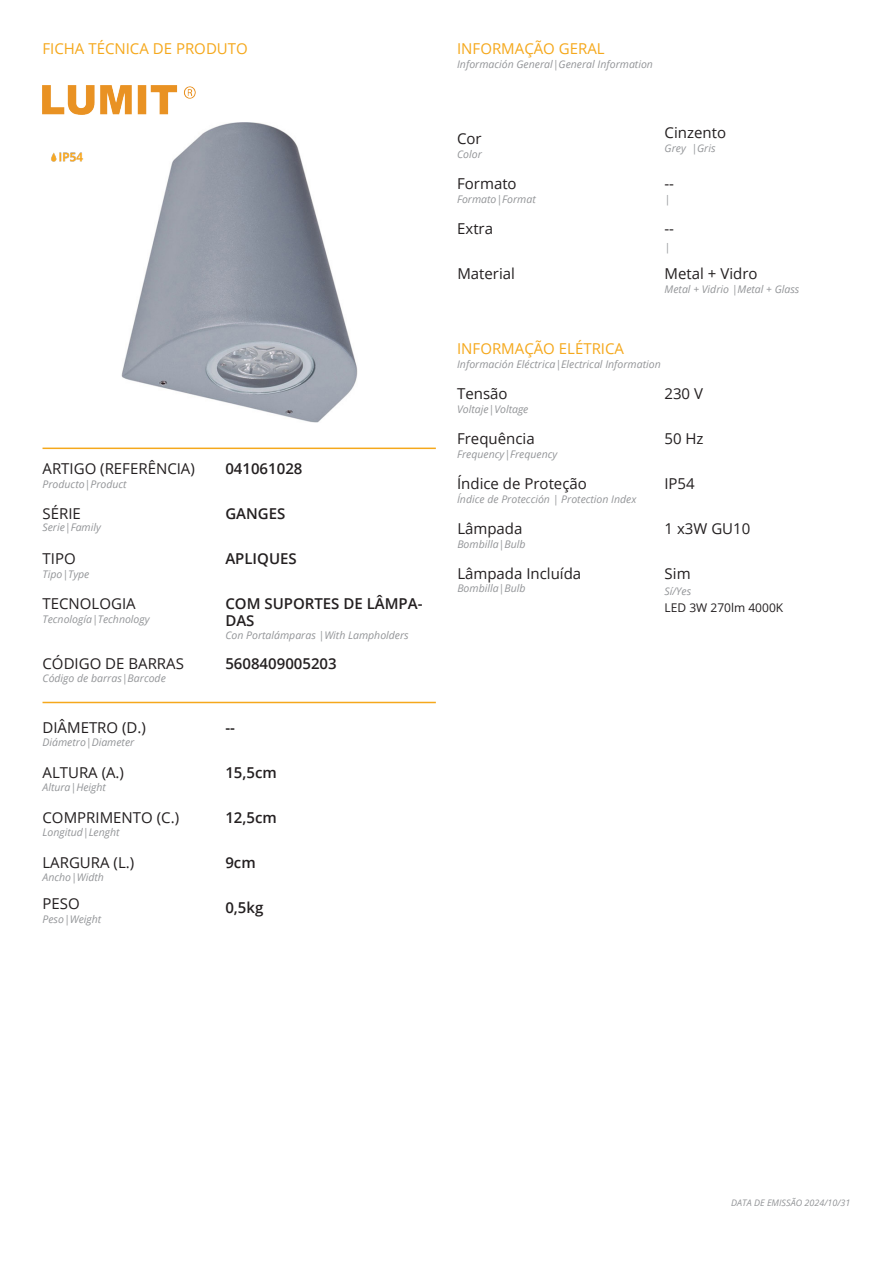
<style>
.page{position:relative;width:893px;height:1263px;background:#fff}
.page>*{position:absolute;margin:0;border:0;box-sizing:border-box;transform-origin:0 0}
.t1{font:15px "Open Sans";color:#231f20}
.t2{font:600 15px/16.5px "Open Sans";color:#231f20}
.t3{font:15px "Open Sans";color:#f5a81c}
.t4{font:12px "Open Sans";color:#231f20}
.ing_es{font:italic 10.5px "Open Sans";color:#939598}
.t5{font:italic 9px "Open Sans";color:#939598}
</style>
<div class="page">
<img style="left:121px;top:122px;width:237px;height:300px">
<hr style="left:43px;top:448px;width:393px;height:1px;background:#f5a81c">
<hr style="left:43px;top:702px;width:393px;height:1px;background:#f5a81c">
<img style="left:43px;top:85px;width:153px;height:29px">
<img style="left:51px;top:152px;width:32px;height:10px">
<p class="t3" style="left:43px;top:38px;width:207px">FICHA TÉCNICA DE PRODUTO</p>
<p class="t3" style="left:457px;top:38px;width:149px">INFORMAÇÃO GERAL</p>
<p class="ing_es" style="left:457px;top:56px;width:197px">Información General|General Information</p>
<p class="t1" style="left:457px;top:128px;width:26px">Cor</p>
<p class="ing_es" style="left:457px;top:146px;width:26px">Color</p>
<p class="t1" style="left:457px;top:173px;width:61px">Formato</p>
<p class="ing_es" style="left:457px;top:191px;width:80px">Formato|Format</p>
<p class="t1" style="left:457px;top:218px;width:37px">Extra</p>
<p class="t1" style="left:457px;top:263px;width:59px">Material</p>
<p class="t1" style="left:665px;top:122px;width:63px">Cinzento</p>
<p class="ing_es" style="left:665px;top:140px;width:52px">Grey |Gris</p>
<p class="t1" style="left:664px;top:173px;width:11px">--</p>
<p class="ing_es" style="left:664px;top:191px;width:7px">|</p>
<p class="t1" style="left:664px;top:218px;width:11px">--</p>
<p class="ing_es" style="left:664px;top:239px;width:7px">|</p>
<p class="t1" style="left:665px;top:263px;width:94px">Metal + Vidro</p>
<p class="ing_es" style="left:665px;top:282px;width:136px">Metal + Vidrio |Metal + Glass</p>
<p class="t1" style="left:43px;top:458px;width:154px">ARTIGO (REFERÊNCIA)</p>
<p class="ing_es" style="left:43px;top:476px;width:86px">Producto|Product</p>
<p class="t2" style="left:225px;top:460px;width:79px">041061028</p>
<p class="t1" style="left:43px;top:503px;width:40px">SÉRIE</p>
<p class="ing_es" style="left:43px;top:520px;width:60px">Serie|Family</p>
<p class="t2" style="left:225px;top:505px;width:62px">GANGES</p>
<p class="t1" style="left:43px;top:548px;width:35px">TIPO</p>
<p class="ing_es" style="left:43px;top:566px;width:48px">Tipo|Type</p>
<p class="t1" style="left:43px;top:593px;width:95px">TECNOLOGIA</p>
<p class="ing_es" style="left:43px;top:611px;width:109px">Tecnología|Technology</p>
<p class="t1" style="left:43px;top:653px;width:143px">CÓDIGO DE BARRAS</p>
<p class="ing_es" style="left:43px;top:671px;width:125px">Código de barras|Barcode</p>
<p class="t2" style="left:225px;top:550px;width:73px">APLIQUES</p>
<p class="t2" style="left:225px;top:595px;width:199px">COM SUPORTES DE LÂMPA-<br>DAS</p>
<p class="ing_es" style="left:225px;top:628px;width:185px">Con Portalámparas |With Lampholders</p>
<p class="t2" style="left:225px;top:655px;width:113px">5608409005203</p>
<p class="t1" style="left:43px;top:717px;width:105px">DIÂMETRO (D.)</p>
<p class="ing_es" style="left:43px;top:735px;width:93px">Diámetro|Diameter</p>
<p class="t2" style="left:225px;top:719px;width:11px">--</p>
<p class="t1" style="left:43px;top:762px;width:83px">ALTURA (A.)</p>
<p class="ing_es" style="left:43px;top:780px;width:65px">Altura|Height</p>
<p class="t2" style="left:225px;top:764px;width:53px">15,5cm</p>
<p class="t1" style="left:43px;top:807px;width:138px">COMPRIMENTO (C.)</p>
<p class="ing_es" style="left:43px;top:825px;width:79px">Longitud|Lenght</p>
<p class="t2" style="left:225px;top:809px;width:53px">12,5cm</p>
<p class="t1" style="left:43px;top:852px;width:93px">LARGURA (L.)</p>
<p class="ing_es" style="left:43px;top:870px;width:63px">Ancho|Width</p>
<p class="t1" style="left:43px;top:893px;width:39px">PESO</p>
<p class="ing_es" style="left:43px;top:911px;width:60px">Peso|Weight</p>
<p class="t2" style="left:225px;top:854px;width:32px">9cm</p>
<p class="t2" style="left:225px;top:899px;width:40px">0,5kg</p>
<p class="t3" style="left:457px;top:338px;width:168px">INFORMAÇÃO ELÉTRICA</p>
<p class="ing_es" style="left:457px;top:356px;width:205px">Información Eléctrica|Electrical Information</p>
<p class="t1" style="left:457px;top:383px;width:52px">Tensão</p>
<p class="ing_es" style="left:457px;top:401px;width:73px">Voltaje|Voltage</p>
<p class="t1" style="left:457px;top:428px;width:79px">Frequência</p>
<p class="ing_es" style="left:457px;top:446px;width:102px">Frequency|Frequency</p>
<p class="t1" style="left:664px;top:383px;width:40px">230 V</p>
<p class="t1" style="left:664px;top:428px;width:41px">50 Hz</p>
<p class="t1" style="left:457px;top:473px;width:131px">Índice de Proteção</p>
<p class="t1" style="left:664px;top:473px;width:32px">IP54</p>
<p class="ing_es" style="left:457px;top:491px;width:181px">Índice de Protección | Protection Index</p>
<p class="t1" style="left:457px;top:518px;width:67px">Lâmpada</p>
<p class="ing_es" style="left:457px;top:537px;width:70px">Bombilla|Bulb</p>
<p class="t1" style="left:457px;top:563px;width:125px">Lâmpada Incluída</p>
<p class="ing_es" style="left:457px;top:581px;width:70px">Bombilla|Bulb</p>
<p class="t1" style="left:665px;top:518px;width:87px">1 x3W GU10</p>
<p class="t1" style="left:665px;top:563px;width:27px">Sim</p>
<p class="ing_es" style="left:665px;top:584px;width:28px">Sí/Yes</p>
<p class="t4" style="left:665px;top:599px;width:120px">LED 3W 270lm 4000K</p>
<p class="t5" style="left:731px;top:1197px;width:121px">DATA DE EMISSÃO 2024/10/31</p>
</div>
